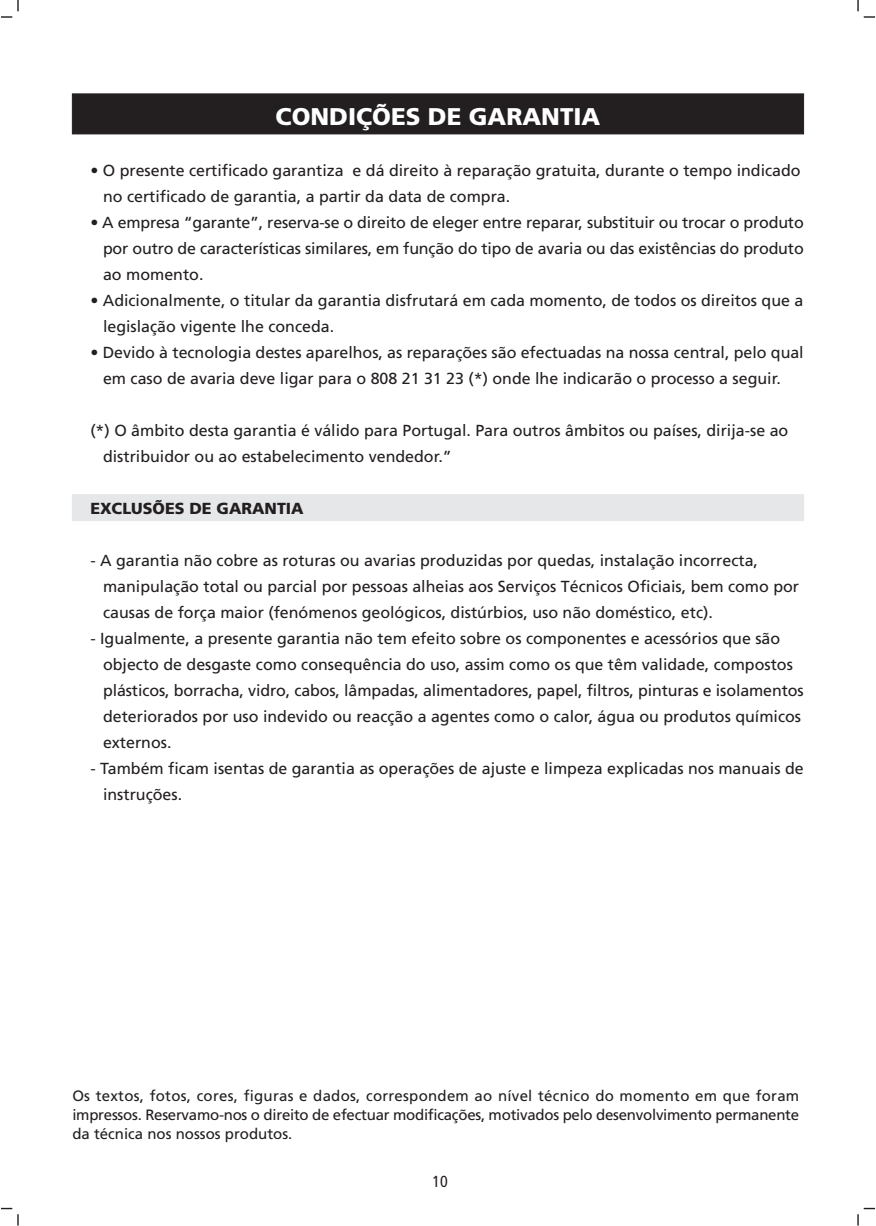
<style>
.page{position:relative;width:876px;height:1226px;background:#fff}
.page>*{position:absolute;margin:0;border:0;box-sizing:border-box;transform-origin:0 0}
.t1{font:900 24.2px "Frutiger";color:#fff}
.t2{font:16px/26px "Frutiger";color:#231f20}
.t3{font:900 16px "Frutiger";color:#231f20}
.t4{font:condensed 16px "Frutiger";color:#231f20}
.t5{font:15px/19.2px "Frutiger";color:#231f20;text-align:justify}
</style>
<div class="page">
<div style="left:72px;top:494px;width:732px;height:27px;background:#e6e7e9"></div>
<svg style="left:1px;top:1208px;width:18px;height:18px"></svg>
<svg style="left:1px;top:0;width:18px;height:18px"></svg>
<svg style="left:857px;top:0;width:18px;height:18px"></svg>
<svg style="left:857px;top:1208px;width:18px;height:18px"></svg>
<div style="left:72px;top:93px;width:732px;height:41px;background:#231f20;border:1px solid #231f20"></div>
<p class="t1" style="left:276px;top:107px;width:326px">CONDIÇÕES DE GARANTIA</p>
<p class="t2" style="left:103px;top:159px;width:699px;text-indent:-13px">• O presente certificado garantiza e dá direito à reparação gratuita, durante o tempo indicado no certificado de garantia, a partir da data de compra.</p>
<p class="t2" style="left:103px;top:211px;width:702px;text-align:justify;text-indent:-13px">• A empresa “garante”, reserva-se o direito de eleger entre reparar, substituir ou trocar o produto por outro de características similares, em função do tipo de avaria ou das existências do produto ao momento.</p>
<p class="t2" style="left:103px;top:289px;width:702px;text-indent:-13px">• Adicionalmente, o titular da garantia disfrutará em cada momento, de todos os direitos que a legislação vigente lhe conceda.</p>
<p class="t2" style="left:103px;top:341px;width:702px;text-indent:-13px">• Devido à tecnologia destes aparelhos, as reparações são efectuadas na nossa central, pelo qual em caso de avaria deve ligar para o 808 21 31 23 (*) onde lhe indicarão o processo a seguir.</p>
<p class="t2" style="left:103px;top:419px;width:687px;text-indent:-13px">(*) O âmbito desta garantia é válido para Portugal. Para outros âmbitos ou países, dirija-se ao distribuidor ou ao estabelecimento vendedor.”</p>
<p class="t3" style="left:90px;top:502px;width:215px">EXCLUSÕES DE GARANTIA</p>
<p class="t2" style="left:103px;top:549px;width:698px;text-indent:-13px">- A garantia não cobre as roturas ou avarias produzidas por quedas, instalação incorrecta, manipulação total ou parcial por pessoas alheias aos Serviços Técnicos Oficiais, bem como por causas de força maior (fenómenos geológicos, distúrbios, uso não doméstico, etc).</p>
<p class="t2" style="left:103px;top:627px;width:702px;text-indent:-13px">- Igualmente, a presente garantia não tem efeito sobre os componentes e acessórios que são objecto de desgaste como consequência do uso, assim como os que têm validade, compostos plásticos, borracha, vidro, cabos, lâmpadas, alimentadores, papel, filtros, pinturas e isolamentos deteriorados por uso indevido ou reacção a agentes como o calor, água ou produtos químicos externos.</p>
<p class="t2" style="left:103px;top:757px;width:702px;text-indent:-13px">- Também ficam isentas de garantia as operações de ajuste e limpeza explicadas nos manuais de instruções.</p>
<p class="t5" style="left:72px;top:1087px;width:728px">Os textos, fotos, cores, figuras e dados, correspondem ao nível técnico do momento em que foram impressos. Reservamo-nos o direito de efectuar modificações, motivados pelo desenvolvimento permanente da técnica nos nossos produtos.</p>
<p class="t4" style="left:432px;top:1175px;width:17px">10</p>
</div>
